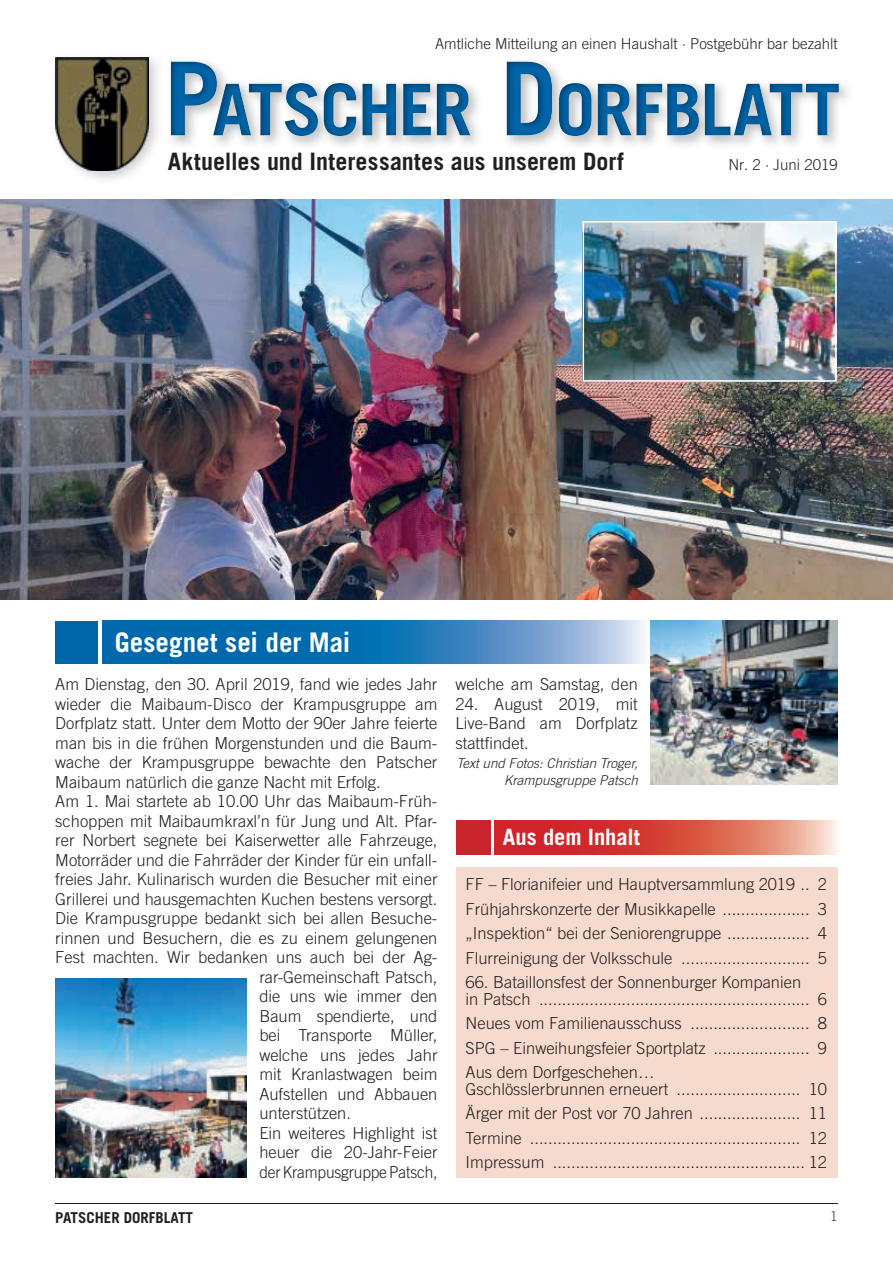
<style>
.page{position:relative;width:893px;height:1263px;background:#fff}
.page>*{position:absolute;margin:0;border:0;box-sizing:border-box;transform-origin:0 0}
.t1{font:700 27px "Trade Gothic LT Std";color:#fff}
.t2{font:700 24px "Trade Gothic LT Std";letter-spacing:.01em;color:#231f20}
.t3{font:700 22.5px "Trade Gothic LT Std";color:#fff}
.t4{font:300 16.5px/24.5px "Trade Gothic LT Std";color:#231f20;text-align:justify}
.t5{font:300 16.5px "Trade Gothic LT Std";color:#231f20;scale:.94 1}
.t6{font:300 15px "Trade Gothic LT Std";color:#231f20}
.t7{font:700 15px "Trade Gothic LT Std";color:#231f20}
.t8{font:italic 300 13.5px/16.5px "Trade Gothic LT Std";color:#231f20;text-align:right}
.t9{font:300 13.5px "Trade Gothic LT Std";color:#3e3e3f}
</style>
<div class="page">
<hr style="left:55px;top:1203px;width:783px;height:1px;background:#231f20">
<img style="left:81px;top:57px;width:77px;height:123px">
<img style="left:55px;top:57px;width:93px;height:114px">
<img style="left:170px;top:61px;width:678px;height:85px">
<img style="left:171px;top:62px;width:491px;height:74px">
<img style="left:667px;top:84px;width:173px;height:51px">
<img style="left:0;top:200px;width:893px;height:400px">
<div style="left:55px;top:621px;width:43px;height:42px;background:#0067aa"></div>
<svg style="left:102px;top:621px;width:549px;height:42px;background:#3484bd"></svg>
<div style="left:456px;top:821px;width:34px;height:34px;background:#c8242b"></div>
<svg style="left:494px;top:821px;width:343px;height:34px;background:#da594f"></svg>
<div style="left:456px;top:867px;width:382px;height:311px;background:#f7dace"></div>
<img style="left:55px;top:978px;width:192px;height:200px">
<img style="left:583px;top:221px;width:254px;height:161px">
<img style="left:651px;top:621px;width:187px;height:163px">
<p class="t6" style="left:435px;top:35px;width:404px">Amtliche Mitteilung an einen Haushalt · Postgebühr bar bezahlt</p>
<h2 class="t2" style="left:168px;top:147px;width:457px">Aktuelles und Interessantes aus unserem Dorf</h2>
<p class="t6" style="left:728px;top:156px;width:111px">Nr. 2 · Juni 2019</p>
<h1 class="t1" style="left:115px;top:626px;width:237px">Gesegnet sei der Mai</h1>
<p class="t4" style="left:55px;top:672px;width:384px">Am Dienstag, den 30. April 2019, fand wie jedes Jahr</p>
<p class="t4" style="left:55px;top:691px;width:384px">wieder die Maibaum-Disco der Krampusgruppe am</p>
<p class="t4" style="left:55px;top:711px;width:384px">Dorfplatz statt. Unter dem Motto der 90er Jahre feierte</p>
<p class="t4" style="left:55px;top:730px;width:384px">man bis in die frühen Morgenstunden und die Baum-</p>
<p class="t4" style="left:55px;top:750px;width:384px">wache der Krampusgruppe bewachte den Patscher</p>
<p class="t4" style="left:55px;top:769px;width:327px">Maibaum natürlich die ganze Nacht mit Erfolg.</p>
<p class="t4" style="left:55px;top:789px;width:384px">Am 1. Mai startete ab 10.00 Uhr das Maibaum-Früh-</p>
<p class="t4" style="left:55px;top:808px;width:384px">schoppen mit Maibaumkraxl’n für Jung und Alt. Pfar-</p>
<p class="t4" style="left:55px;top:828px;width:384px">rer Norbert segnete bei Kaiserwetter alle Fahrzeuge,</p>
<p class="t4" style="left:55px;top:847px;width:384px">Motorräder und die Fahrräder der Kinder für ein unfall-</p>
<p class="t4" style="left:55px;top:867px;width:384px">freies Jahr. Kulinarisch wurden die Besucher mit einer</p>
<p class="t4" style="left:55px;top:886px;width:384px">Grillerei und hausgemachten Kuchen bestens versorgt.</p>
<p class="t4" style="left:55px;top:906px;width:384px">Die Krampusgruppe bedankt sich bei allen Besuche-</p>
<p class="t4" style="left:55px;top:925px;width:384px">rinnen und Besuchern, die es zu einem gelungenen</p>
<p class="t4" style="left:55px;top:945px;width:384px">Fest machten. Wir bedanken uns auch bei der Ag-</p>
<p class="t4" style="left:259px;top:964px;width:180px">rar-Gemeinschaft Patsch,</p>
<p class="t4" style="left:259px;top:984px;width:180px">die uns wie immer den</p>
<p class="t4" style="left:259px;top:1003px;width:180px">Baum spendierte, und</p>
<p class="t4" style="left:259px;top:1023px;width:180px">bei Transporte Müller,</p>
<p class="t4" style="left:259px;top:1042px;width:180px">welche uns jedes Jahr</p>
<p class="t4" style="left:259px;top:1062px;width:180px">mit Kranlastwagen beim</p>
<p class="t4" style="left:259px;top:1081px;width:180px">Aufstellen und Abbauen</p>
<p class="t4" style="left:259px;top:1101px;width:93px">unterstützen.</p>
<p class="t4" style="left:259px;top:1120px;width:180px">Ein weiteres Highlight ist</p>
<p class="t4" style="left:259px;top:1140px;width:180px">heuer die 20-Jahr-Feier</p>
<p class="t5" style="left:259px;top:1162px;width:191px">der Krampusgruppe Patsch,</p>
<p class="t4" style="left:455px;top:672px;width:184px">welche am Samstag, den</p>
<p class="t4" style="left:455px;top:694px;width:184px;line-height:19.5px">24. August 2019, mit Live-Band am Dorfplatz stattfindet.</p>
<p class="t8" style="left:456px;top:755px;width:183px">Text und Fotos: Christian Troger,<br>Krampusgruppe Patsch</p>
<h3 class="t3" style="left:503px;top:824px;width:139px">Aus dem Inhalt</h3>
<p class="t4" style="left:466px;top:872px;width:363px">FF – Florianifeier und Hauptversammlung 2019 .. 2<br>Frühjahrskonzerte der Musikkapelle ................... 3 „Inspektion“ bei der Seniorengruppe .................. 4<br>Flurreinigung der Volksschule ............................ 5</p>
<p class="t4" style="left:466px;top:974px;width:363px;line-height:16.5px">66. Bataillonsfest der Sonnenburger Kompanien<br>in Patsch ........................................................... 6</p>
<p class="t4" style="left:466px;top:1011px;width:363px">Neues vom Familienausschuss .......................... 8<br>SPG – Einweihungsfeier Sportplatz ..................... 9<br>Aus dem Dorfgeschehen…</p>
<p class="t4" style="left:466px;top:1076px;width:363px">Gschlösslerbrunnen erneuert ........................... 10<br>Ärger mit der Post vor 70 Jahren ...................... 11<br>Termine ........................................................... 12<br>Impressum ....................................................... 12</p>
<p class="t7" style="left:55px;top:1208px;width:139px">PATSCHER DORFBLATT</p>
<p class="t9" style="left:830px;top:1208px;width:9px">1</p>
</div>
